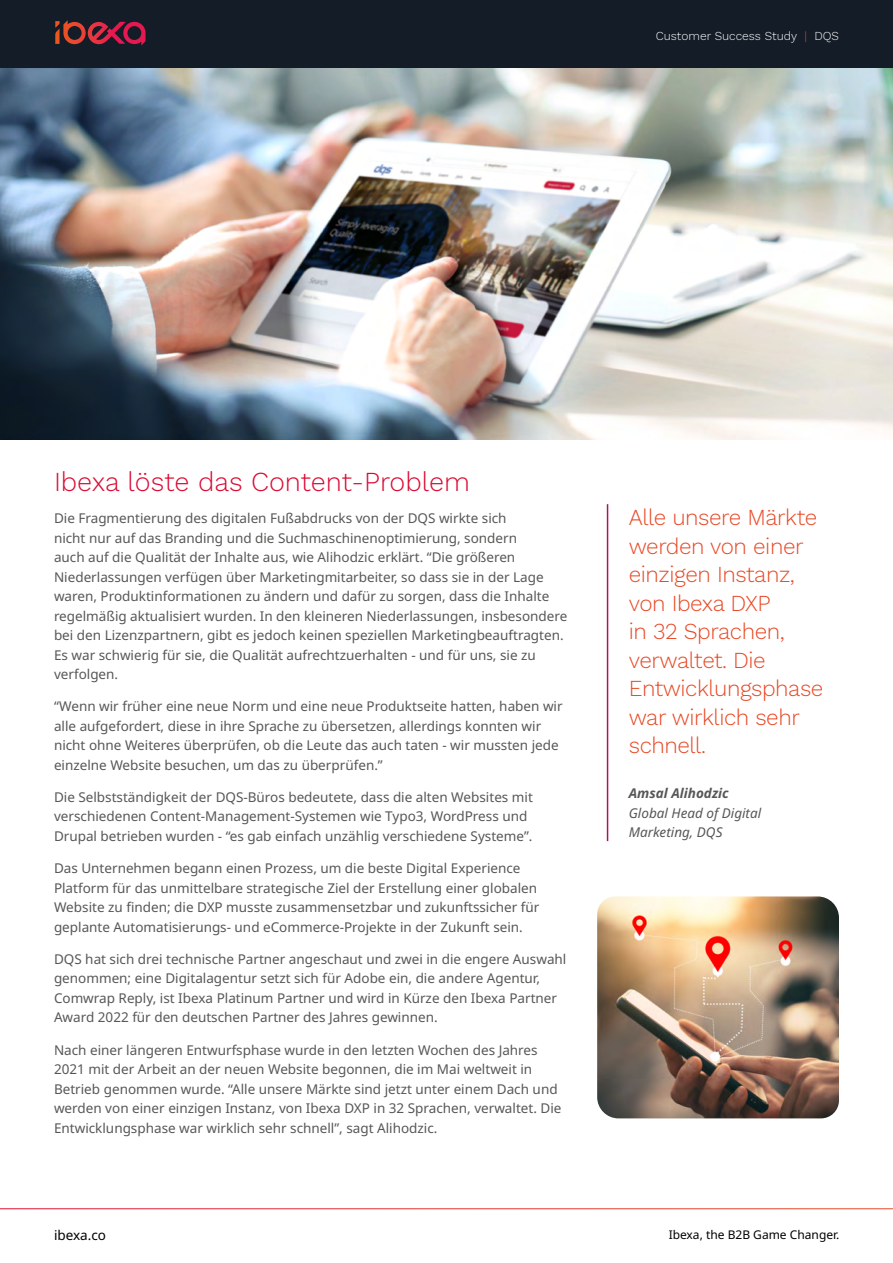
<style>
.page{position:relative;width:893px;height:1263px;background:#fff}
.page>*{position:absolute;margin:0;border:0;box-sizing:border-box;transform-origin:0 0}
.t1{font:300 27px "Work Sans";color:#db0a33}
.t2{font:300 22.5px/28.5px "Work Sans";letter-spacing:-.02em;color:#e84926}
.t3{font:13.5px/19.5px "Noto Sans";color:#575756}
.t4{font:italic 13.5px/19.5px "Noto Sans";color:#575756}
.t5{font:italic 700 13.5px "Noto Sans";color:#575756}
.t6{font:13.5px "Noto Sans";color:#000}
.t7{font:300 12px "Work Sans";color:#fff}
.t8{font:12px "Noto Sans";color:#000}
.s1{color:#e84926}
</style>
<div class="page">
<div style="left:0;top:0;width:893px;height:68px;background:#141c27"></div>
<svg style="left:55px;top:20px;width:91px;height:26px"></svg>
<img style="left:597px;top:896px;width:242px;height:222px">
<hr style="left:607px;top:504px;width:1px;height:337px;background:#ae1164">
<img style="left:0;top:68px;width:893px;height:371px">
<p class="t7" style="left:656px;top:26px;width:185px">Customer Success Study <span class="s1">|</span> DQS</p>
<h1 class="t1" style="left:54px;top:461px;width:417px">Ibexa löste das Content-Problem</h1>
<p class="t3" style="left:54px;top:509px;width:515px">Die Fragmentierung des digitalen Fußabdrucks von der DQS wirkte sich<br>nicht nur auf das Branding und die Suchmaschinenoptimierung, sondern<br>auch auf die Qualität der Inhalte aus, wie Alihodzic erklärt. “Die größeren Niederlassungen verfügen über Marketingmitarbeiter, so dass sie in der Lage waren, Produktinformationen zu ändern und dafür zu sorgen, dass die Inhalte regelmäßig aktualisiert wurden. In den kleineren Niederlassungen, insbesondere bei den Lizenzpartnern, gibt es jedoch keinen speziellen Marketingbeauftragten.<br>Es war schwierig für sie, die Qualität aufrechtzuerhalten - und für uns, sie zu verfolgen.</p>
<p class="t3" style="left:54px;top:697px;width:510px">“Wenn wir früher eine neue Norm und eine neue Produktseite hatten, haben wir alle aufgefordert, diese in ihre Sprache zu übersetzen, allerdings konnten wir nicht ohne Weiteres überprüfen, ob die Leute das auch taten - wir mussten jede einzelne Website besuchen, um das zu überprüfen.”</p>
<p class="t3" style="left:54px;top:787px;width:480px">Die Selbstständigkeit der DQS-Büros bedeutete, dass die alten Websites mit verschiedenen Content-Management-Systemen wie Typo3, WordPress und<br>Drupal betrieben wurden - “es gab einfach unzählig verschiedene Systeme”.</p>
<p class="t3" style="left:54px;top:859px;width:487px">Das Unternehmen begann einen Prozess, um die beste Digital Experience Platform für das unmittelbare strategische Ziel der Erstellung einer globalen Website zu finden; die DXP musste zusammensetzbar und zukunftssicher für geplante Automatisierungs- und eCommerce-Projekte in der Zukunft sein.</p>
<p class="t3" style="left:54px;top:949px;width:514px">DQS hat sich drei technische Partner angeschaut und zwei in die engere Auswahl genommen; eine Digitalagentur setzt sich für Adobe ein, die andere Agentur, Comwrap Reply, ist Ibexa Platinum Partner und wird in Kürze den Ibexa Partner Award 2022 für den deutschen Partner des Jahres gewinnen.</p>
<p class="t3" style="left:54px;top:1040px;width:509px">Nach einer längeren Entwurfsphase wurde in den letzten Wochen des Jahres 2021 mit der Arbeit an der neuen Website begonnen, die im Mai weltweit in Betrieb genommen wurde. “Alle unsere Märkte sind jetzt unter einem Dach und werden von einer einzigen Instanz, von Ibexa DXP in 32 Sprachen, verwaltet. Die Entwicklungsphase war wirklich sehr schnell”, sagt Alihodzic.</p>
<h2 class="t2" style="left:629px;top:502px;width:196px">Alle unsere Märkte werden von einer einzigen Instanz, von Ibexa DXP<br>in 32 Sprachen, verwaltet. Die<br>Entwicklungsphase war wirklich sehr schnell.</h2>
<p class="t5" style="left:629px;top:784px;width:101px">Amsal Alihodzic</p>
<p class="t4" style="left:629px;top:803px;width:134px">Global Head of Digital<br>Marketing, DQS</p>
<p class="t6" style="left:54px;top:1227px;width:54px">ibexa.co</p>
<p class="t8" style="left:669px;top:1228px;width:172px">Ibexa, the B2B Game Changer.</p>
</div>
